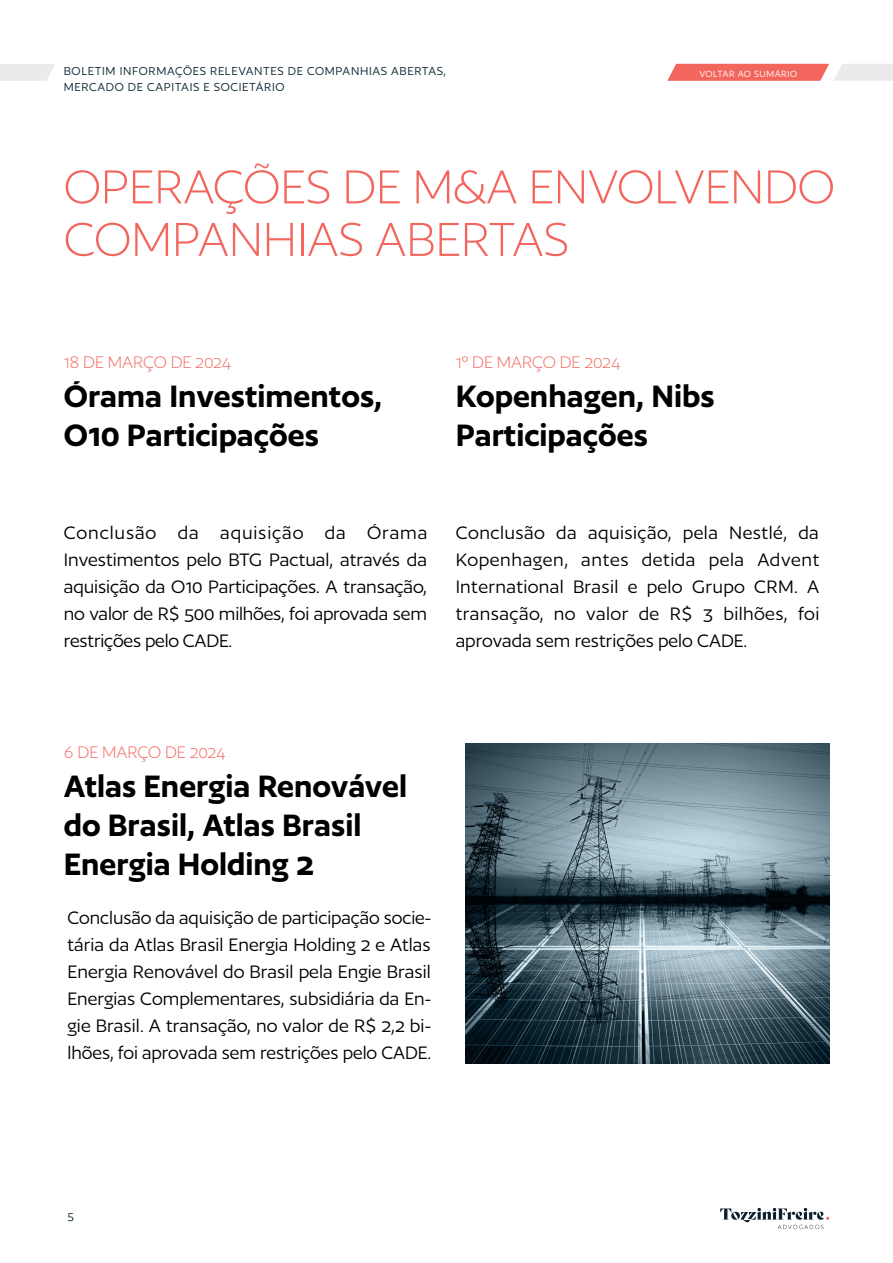
<style>
.page{position:relative;width:893px;height:1263px;background:#fff}
.page>*{position:absolute;margin:0;border:0;box-sizing:border-box;transform-origin:0 0}
.t1{font:300 55.5px/52.5px "Author";color:#f2665e}
.t2{font:600 36px/39px "Author";color:#000}
.t3{font:21px/27px "Author";color:#000;text-align:justify}
.t4{font:300 19.5px "Author";letter-spacing:-.005em;color:#f2665e}
.t5{font:13.5px/16.2px "Author";letter-spacing:.05em;color:#0b2430}
.t6{font:10.5px "Author";letter-spacing:.05em;color:#fff}
</style>
<div class="page">
<svg style="left:720px;top:1208px;width:109px;height:21px"></svg>
<svg style="left:0;top:64px;width:55px;height:17px"></svg>
<svg style="left:667px;top:64px;width:226px;height:17px;background:#f1938e"></svg>
<img style="left:466px;top:744px;width:363px;height:319px">
<p class="t5" style="left:64px;top:63px;width:384px">BOLETIM INFORMAÇÕES RELEVANTES DE COMPANHIAS ABERTAS,<br>MERCADO DE CAPITAIS E SOCIETÁRIO</p>
<p class="t6" style="left:699px;top:68px;width:99px">VOLTAR AO SUMÁRIO</p>
<h1 class="t1" style="left:64px;top:160px;width:772px">OPERAÇÕES DE M&amp;A ENVOLVENDO<br>COMPANHIAS ABERTAS</h1>
<p class="t4" style="left:64px;top:352px;width:170px">18 DE MARÇO DE 2024</p>
<h2 class="t2" style="left:64px;top:376px;width:320px">Órama Investimentos,<br>O10 Participações</h2>
<p class="t3" style="left:64px;top:519px;width:365px">Conclusão da aquisição da Órama Investimentos pelo BTG Pactual, através da aquisição da O10 Participações. A transação, no valor de R$ 500 milhões, foi aprovada sem restrições pelo CADE.</p>
<p class="t4" style="left:456px;top:352px;width:167px">1º DE MARÇO DE 2024</p>
<h2 class="t2" style="left:456px;top:376px;width:261px">Kopenhagen, Nibs<br>Participações</h2>
<p class="t3" style="left:456px;top:519px;width:365px">Conclusão da aquisição, pela Nestlé, da Kopenhagen, antes detida pela Advent International Brasil e pelo Grupo CRM. A transação, no valor de R$ 3 bilhões, foi aprovada sem restrições pelo CADE.</p>
<p class="t4" style="left:64px;top:742px;width:164px">6 DE MARÇO DE 2024</p>
<h2 class="t2" style="left:64px;top:766px;width:345px">Atlas Energia Renovável do Brasil, Atlas Brasil<br>Energia Holding 2</h2>
<p class="t3" style="left:68px;top:904px;width:365px">Conclusão da aquisição de participação socie&shy;tária da Atlas Brasil Energia Holding 2 e Atlas Energia Renovável do Brasil pela Engie Brasil Energias Complementares, subsidiária da En&shy;gie Brasil. A transação, no valor de R$ 2,2 bi&shy;lhões, foi aprovada sem restrições pelo CADE.</p>
<p class="t5" style="left:68px;top:1208px;width:8px">5</p>
</div>
